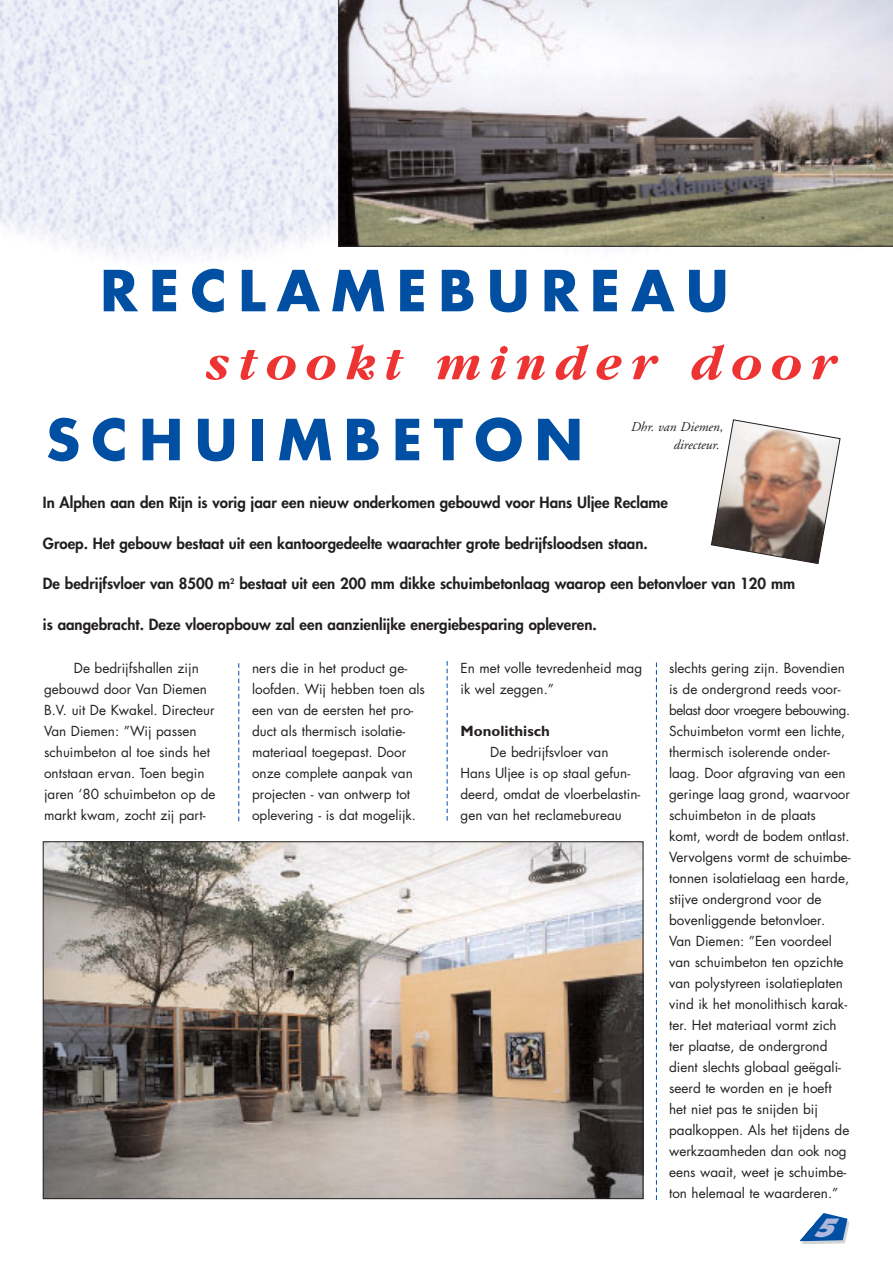
<style>
.page{position:relative;width:893px;height:1263px;background:#fff}
.page>*{position:absolute;margin:0;border:0;box-sizing:border-box;transform-origin:0 0}
.t1{font:700 55.05px "Futura";letter-spacing:.205em;color:#004fa3}
.t2{font:italic 700 51.75px "Garamond";letter-spacing:.17em;color:#ee3433}
.t3{font:italic 800 24.45px "Futura";color:#afb7dd}
.t4{font:800 15px "Futura";color:#231f20}
.t5{font:700 15px "Gill Sans";color:#231f20}
.t6{font:13.5px/21px "Futura";color:#231f20}
.t7{font:italic 13.5px/18px "Adobe Garamond";color:#231f20;text-align:right}
</style>
<div class="page">
<img style="left:0;top:0;width:637px;height:260px">
<svg style="left:656px;top:662px;width:1px;height:538px"></svg>
<svg style="left:238px;top:663px;width:1px;height:158px"></svg>
<svg style="left:447px;top:661px;width:1px;height:160px"></svg>
<svg style="left:800px;top:1213px;width:49px;height:31px"></svg>
<svg style="left:711px;top:419px;width:129px;height:145px"></svg>
<img style="left:45px;top:843px;width:596px;height:354px">
<svg style="left:338px;top:0;width:554px;height:247px"></svg>
<h1 class="t1" style="left:100px;top:266px;width:630px">RECLAMEBUREAU</h1>
<h2 class="t2" style="left:208px;top:344px;width:633px">stookt minder door</h2>
<h1 class="t1" style="left:46px;top:415px;width:538px">SCHUIMBETON</h1>
<p class="t4" style="left:43px;top:496px;width:626px">In Alphen aan den Rijn is vorig jaar een nieuw onderkomen gebouwd voor Hans Uljee Reclame</p>
<p class="t4" style="left:43px;top:536px;width:606px">Groep. Het gebouw bestaat uit een kantoorgedeelte waarachter grote bedrijfsloodsen staan.</p>
<p class="t4" style="left:43px;top:577px;width:753px">De bedrijfsvloer van 8500 m<sup>2</sup> bestaat uit een 200 mm dikke schuimbetonlaag waarop een betonvloer van 120 mm</p>
<p class="t4" style="left:43px;top:617px;width:555px">is aangebracht. Deze vloeropbouw zal een aanzienlijke energiebesparing opleveren.</p>
<p class="t7" style="left:630px;top:419px;width:94px">Dhr. van Diemen, directeur.</p>
<p class="t6" style="left:44px;top:659px;width:173px;text-indent:30px">De bedrijfshallen zijn gebouwd door Van Diemen<br>B.V. uit De Kwakel. Directeur<br>Van Diemen: ”Wij passen schuimbeton al toe sinds het ontstaan ervan. Toen begin jaren ‘80 schuimbeton op de markt kwam, zocht zij part-</p>
<p class="t6" style="left:252px;top:659px;width:174px">ners die in het product ge&shy;loofden. Wij hebben toen als een van de eersten het pro&shy;duct als thermisch isolatie&shy;materiaal toegepast. Door onze complete aanpak van projecten - van ontwerp tot oplevering - is dat mogelijk.</p>
<p class="t6" style="left:460px;top:659px;width:183px">En met volle tevredenheid mag ik wel zeggen.”</p>
<p class="t5" style="left:460px;top:726px;width:91px">Monolithisch</p>
<p class="t6" style="left:460px;top:743px;width:181px;text-indent:30px">De bedrijfsvloer van<br>Hans Uljee is op staal gefun&shy;deerd, omdat de vloerbelastin&shy;gen van het reclamebureau</p>
<p class="t6" style="left:669px;top:659px;width:183px">slechts gering zijn. Bovendien is de ondergrond reeds voor&shy;belast door vroegere bebouwing.<br>Schuimbeton vormt een lichte, thermisch isolerende onder&shy;laag. Door afgraving van een geringe laag grond, waarvoor schuimbeton in de plaats komt, wordt de bodem ontlast.<br>Vervolgens vormt de schuimbe&shy;tonnen isolatielaag een harde, stijve ondergrond voor de bovenliggende betonvloer.<br>Van Diemen: ”Een voordeel van schuimbeton ten opzichte van polystyreen isolatieplaten vind ik het monolithisch karak&shy;ter. Het materiaal vormt zich ter plaatse, de ondergrond dient slechts globaal geëgali&shy;seerd te worden en je hoeft het niet pas te snijden bij paalkoppen. Als het tijdens de werkzaamheden dan ook nog eens waait, weet je schuimbe&shy;ton helemaal te waarderen.”</p>
<h3 class="t3" style="left:811px;top:1217px;width:32px">5</h3>
</div>
